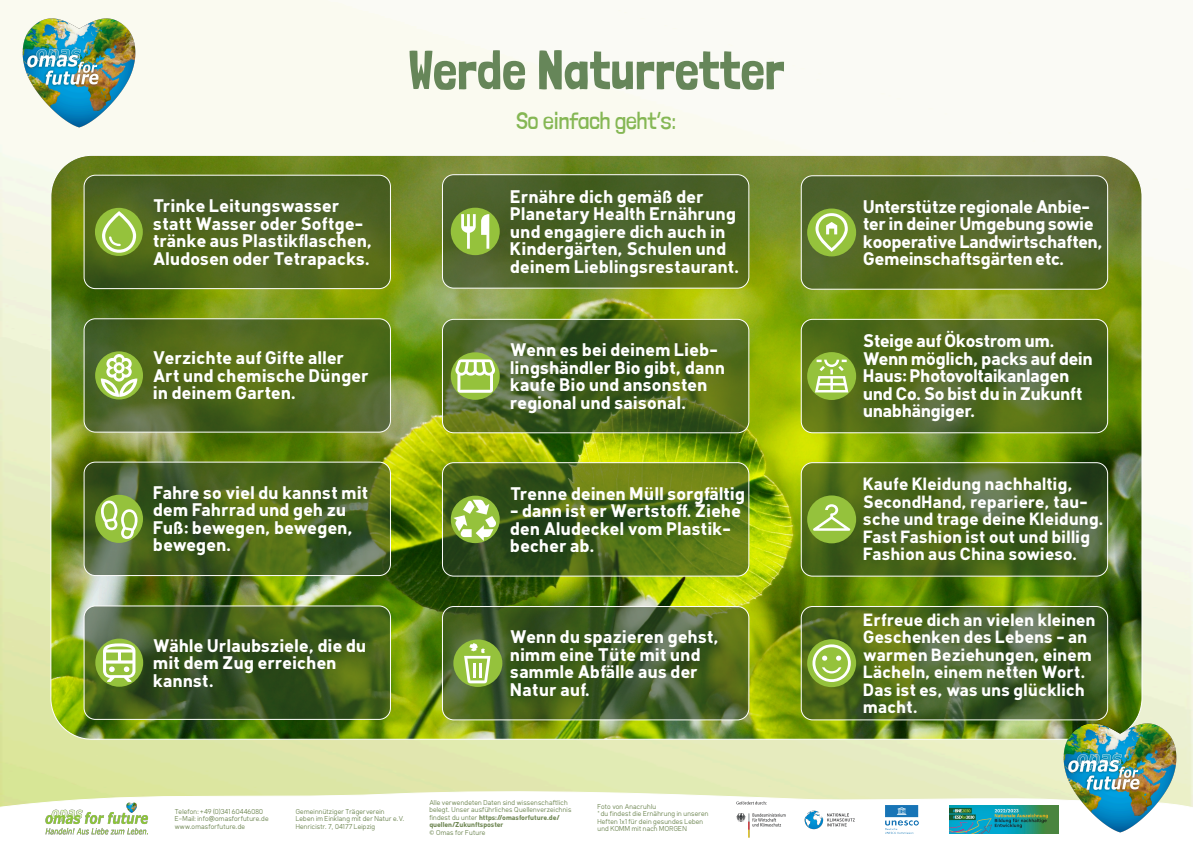
<style>
.page{position:relative;width:1193px;height:842px;background:#fff}
.page>*{position:absolute;margin:0;border:0;box-sizing:border-box;transform-origin:0 0}
.t1{font:55px "Londrina Solid";color:#668659}
.t2{font:300 24px "Londrina Solid";color:#85b754}
.t3{font:700 18px/17.5px "Klima";color:#fff}
.t4{font:700 18px/17.5px "Klima";letter-spacing:-.02em;color:#fff}
.t5{font:700 17.5px/17.5px "Klima";color:#fff}
.t6{font:7px/7.7px "Klima";letter-spacing:-.005em;color:#6e8652}
.s1{font-weight:700}
.s2{font-family:"Menlo"}
</style>
<div class="page">
<img style="left:0;top:0;width:1192px;height:787px">
<img style="left:51px;top:155px;width:1090px;height:584px;border-radius:41px">
<div style="left:84px;top:175px;width:307px;height:114px;background:#2f4427;border:1px solid #fff;border-radius:11px;opacity:.6"></div>
<div style="left:442px;top:174px;width:307px;height:115px;background:#2f4427;border:1px solid #fff;border-radius:11px;opacity:.6"></div>
<div style="left:800px;top:175px;width:307px;height:115px;background:#2f4427;border:1px solid #fff;border-radius:11px;opacity:.6"></div>
<div style="left:800px;top:319px;width:307px;height:114px;background:#2f4427;border:1px solid #fff;border-radius:11px;opacity:.6"></div>
<div style="left:800px;top:462px;width:307px;height:115px;background:#2f4427;border:1px solid #fff;border-radius:11px;opacity:.6"></div>
<div style="left:800px;top:606px;width:307px;height:114px;background:#2f4427;border:1px solid #fff;border-radius:11px;opacity:.6"></div>
<div style="left:442px;top:319px;width:307px;height:114px;background:#2f4427;border:1px solid #fff;border-radius:11px;opacity:.6"></div>
<div style="left:442px;top:462px;width:307px;height:115px;background:#2f4427;border:1px solid #fff;border-radius:11px;opacity:.6"></div>
<div style="left:442px;top:606px;width:307px;height:114px;background:#2f4427;border:1px solid #fff;border-radius:11px;opacity:.6"></div>
<div style="left:84px;top:318px;width:307px;height:115px;background:#2f4427;border:1px solid #fff;border-radius:11px;opacity:.6"></div>
<div style="left:84px;top:462px;width:307px;height:114px;background:#2f4427;border:1px solid #fff;border-radius:11px;opacity:.6"></div>
<div style="left:84px;top:605px;width:307px;height:115px;background:#2f4427;border:1px solid #fff;border-radius:11px;opacity:.6"></div>
<div style="left:95px;top:208px;width:48px;height:48px;background:#95c23c;border-radius:50%"></div>
<svg style="left:102px;top:211px;width:34px;height:42px"></svg>
<div style="left:95px;top:351px;width:48px;height:48px;background:#95c23c;border-radius:50%"></div>
<div style="left:95px;top:495px;width:48px;height:48px;background:#95c23c;border-radius:50%"></div>
<div style="left:95px;top:639px;width:48px;height:48px;background:#95c23c;border-radius:50%"></div>
<svg style="left:103px;top:643px;width:32px;height:39px"></svg>
<svg style="left:101px;top:354px;width:36px;height:43px"></svg>
<svg style="left:101px;top:501px;width:36px;height:38px"></svg>
<div style="left:450px;top:208px;width:49px;height:47px;background:#95c23c;border-radius:50%"></div>
<div style="left:450px;top:352px;width:49px;height:48px;background:#95c23c;border-radius:50%"></div>
<svg style="left:450px;top:496px;width:49px;height:47px"></svg>
<div style="left:453px;top:639px;width:49px;height:48px;background:#95c23c;border-radius:50%"></div>
<svg style="left:461px;top:214px;width:28px;height:35px"></svg>
<svg style="left:453px;top:500px;width:43px;height:41px"></svg>
<svg style="left:455px;top:359px;width:40px;height:34px"></svg>
<svg style="left:464px;top:643px;width:26px;height:40px"></svg>
<div style="left:807px;top:209px;width:48px;height:47px;background:#95c23c;border-radius:50%"></div>
<svg style="left:815px;top:213px;width:32px;height:39px"></svg>
<div style="left:807px;top:352px;width:48px;height:48px;background:#95c23c;border-radius:50%"></div>
<div style="left:807px;top:495px;width:48px;height:48px;background:#95c23c;border-radius:50%"></div>
<div style="left:807px;top:639px;width:48px;height:48px;background:#95c23c;border-radius:50%"></div>
<svg style="left:815px;top:360px;width:33px;height:32px"></svg>
<svg style="left:812px;top:504px;width:38px;height:27px"></svg>
<svg style="left:812px;top:644px;width:38px;height:38px"></svg>
<svg style="left:0;top:787px;width:1192px;height:51px"></svg>
<img style="left:736px;top:801px;width:118px;height:36px">
<img style="left:884px;top:805px;width:34px;height:28px">
<img style="left:949px;top:805px;width:108px;height:28px">
<img style="left:1057px;top:722px;width:125px;height:114px">
<img style="left:16px;top:17px;width:125px;height:113px">
<img style="left:46px;top:802px;width:102px;height:34px">
<h1 class="t1" style="left:408px;top:37px;width:377px">Werde Naturretter</h1>
<h2 class="t2" style="left:516px;top:106px;width:161px">So einfach geht’s:</h2>
<p class="t3" style="left:154px;top:199px;width:221px">Trinke Leitungswasser statt Wasser oder Softge&shy;tränke aus Plastikflaschen,<br>Aludosen oder Tetrapacks.</p>
<p class="t3" style="left:511px;top:189px;width:231px">Ernähre dich gemäß der<br>Planetary Health Ernährung und engagiere dich auch in<br>Kindergärten, Schulen und deinem Lieblingsrestaurant.</p>
<p class="t3" style="left:154px;top:351px;width:217px">Verzichte auf Gifte aller<br>Art und chemische Dünger in deinem Garten.</p>
<p class="t3" style="left:154px;top:485px;width:217px">Fahre so viel du kannst mit dem Fahrrad und geh zu<br>Fuß: bewegen, bewegen, bewegen.</p>
<p class="t3" style="left:154px;top:638px;width:215px">Wähle Urlaubsziele, die du mit dem Zug erreichen kannst.</p>
<p class="t3" style="left:511px;top:343px;width:216px">Wenn es bei deinem Lieb&shy;lingshändler Bio gibt, dann kaufe Bio und ansonsten regional und saisonal.</p>
<p class="t3" style="left:511px;top:486px;width:236px">Trenne deinen Müll sorgfältig</p>
<p class="t3" style="left:511px;top:503px;width:232px">- dann ist er Wertstoff. Ziehe den Aludeckel vom Plastik&shy;becher ab.</p>
<p class="t3" style="left:511px;top:630px;width:210px">Wenn du spazieren gehst, nimm eine Tüte mit und sammle Abfälle aus der<br>Natur auf.</p>
<p class="t6" style="left:175px;top:808px;width:95px">Telefon: +49 (0)341 60446080<br>E-Mail: info@omasforfuture.de www.omasforfuture.de</p>
<p class="t6" style="left:429px;top:799px;width:144px">Alle verwendeten Daten sind wissenschaftlich belegt. Unser ausführliches Quellenverzeichnis findest du unter <span class="s1">https://omasforfuture.de/ quellen/Zukunftsposter<br></span><span class="s2">©</span> Omas for Future</p>
<p class="t6" style="left:597px;top:803px;width:113px">Foto von Anacruhlu<br>* du findest die Ernährung in unseren<br>Heften 1x1 für dein gesundes Leben und KOMM mit nach MORGEN</p>
<p class="t6" style="left:296px;top:808px;width:110px">Gemeinnütziger Trägerverein<br>Leben im Einklang mit der Natur e.V.<br>Henricistr. 7, 04177 Leipzig</p>
<p class="t4" style="left:863px;top:199px;width:241px">Unterstütze regionale Anbie&shy;ter in deiner Umgebung sowie kooperative Landwirtschaften,<br>Gemeinschaftsgärten etc.</p>
<p class="t4" style="left:863px;top:334px;width:231px">Steige auf Ökostrom um.<br>Wenn möglich, packs auf dein<br>Haus: Photovoltaikanlagen und Co. So bist du in Zukunft unabhängiger.</p>
<p class="t5" style="left:863px;top:477px;width:242px">Kaufe Kleidung nachhaltig,<br>SecondHand, repariere, tau&shy;sche und trage deine Kleidung.<br>Fast Fashion ist out und billig<br>Fashion aus China sowieso.</p>
<p class="t5" style="left:863px;top:612px;width:234px">Erfreue dich an vielen kleinen<br>Geschenken des Lebens - an warmen Beziehungen, einem<br>Lächeln, einem netten Wort.<br>Das ist es, was uns glücklich macht.</p>
</div>
